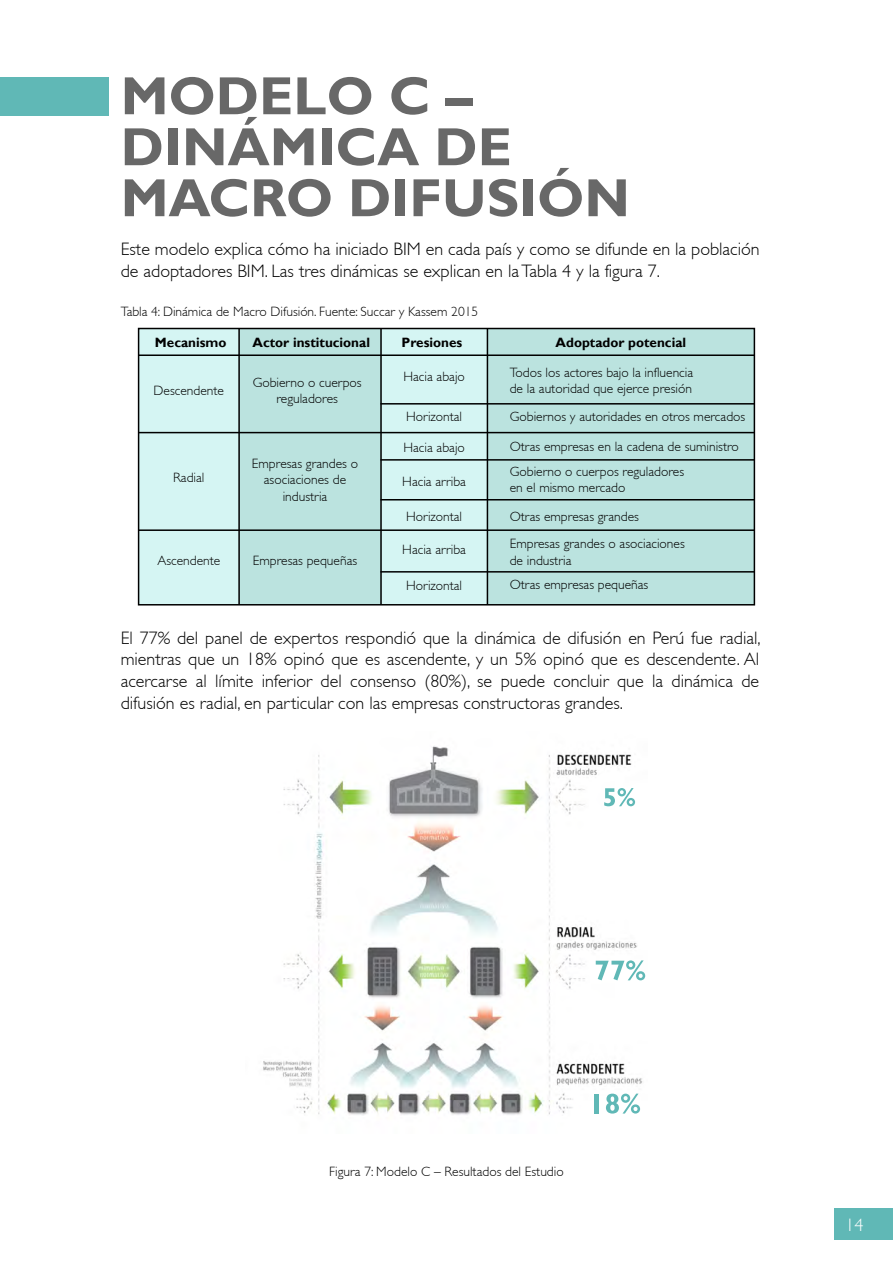
<style>
.page{position:relative;width:893px;height:1263px;background:#fff}
.page>*{position:absolute;margin:0;border:0;box-sizing:border-box;transform-origin:0 0}
.t1{font:700 54px/51px "Gill Sans";color:#686868}
.t2{font:300 18px/21.6px "Gill Sans";color:#000}
.t3{font:300 18px "Gill Sans";color:#fff}
.t4{font:300 13.5px/16.2px "Gill Sans";color:#000}
.t5{font:700 13.5px "Gill Sans";color:#000}
</style>
<div class="page">
<div style="left:139px;top:328px;width:615px;height:277px;background:#d5f5f3"></div>
<div style="left:487px;top:328px;width:267px;height:276px;background:#bbe3df"></div>
<div style="left:239px;top:328px;width:142px;height:276px;background:#bbe3df"></div>
<div style="left:0;top:77px;width:109px;height:39px;background:#60b8b6"></div>
<div style="left:138px;top:328px;width:617px;height:277px;border:2px solid #000"></div>
<hr style="left:238px;top:328px;width:2px;height:277px;background:#000">
<hr style="left:380px;top:328px;width:2px;height:277px;background:#000">
<hr style="left:487px;top:328px;width:1px;height:277px;background:#000">
<hr style="left:139px;top:354px;width:615px;height:2px;background:#000">
<hr style="left:139px;top:432px;width:615px;height:1px;background:#000">
<hr style="left:380px;top:403px;width:374px;height:2px;background:#000">
<hr style="left:380px;top:459px;width:374px;height:2px;background:#000">
<hr style="left:380px;top:499px;width:374px;height:1px;background:#000">
<hr style="left:380px;top:571px;width:374px;height:2px;background:#000">
<hr style="left:139px;top:529px;width:615px;height:2px;background:#000">
<img style="left:263px;top:746px;width:383px;height:369px">
<div style="left:834px;top:1209px;width:59px;height:31px;background:#60b8b6"></div>
<svg style="left:604px;top:788px;width:31px;height:18px"></svg>
<svg style="left:596px;top:960px;width:49px;height:20px"></svg>
<div style="left:594px;top:1094px;width:5px;height:19px;background:#60b8b6"></div>
<svg style="left:606px;top:1093px;width:34px;height:20px"></svg>
<h1 class="t1" style="left:121px;top:72px;width:511px">MODELO C –<br>DINÁMICA DE<br>MACRO DIFUSIÓN</h1>
<h2 class="t2" style="left:121px;top:238px;width:640px">Este modelo explica cómo ha iniciado BIM en cada país y como se difunde en la población de adoptadores BIM. Las tres dinámicas se explican en la Tabla 4 y la figura 7.</h2>
<p class="t4" style="left:121px;top:303px;width:359px">Tabla 4: Dinámica de Macro Difusión. Fuente: Succar y Kassem 2015</p>
<p class="t5" style="left:155px;top:334px;width:73px">Mecanismo</p>
<p class="t4" style="left:154px;top:382px;width:72px">Descendente</p>
<p class="t4" style="left:173px;top:469px;width:33px">Radial</p>
<p class="t4" style="left:157px;top:552px;width:65px">Ascendente</p>
<p class="t5" style="left:252px;top:334px;width:119px">Actor institucional</p>
<p class="t4" style="left:253px;top:375px;width:111px;text-align:center">Gobierno o cuerpos reguladores</p>
<p class="t4" style="left:403px;top:369px;width:63px">Hacia abajo</p>
<p class="t4" style="left:510px;top:364px;width:185px">Todos los actores bajo la influencia de la autoridad que ejerce presión</p>
<p class="t4" style="left:510px;top:409px;width:237px">Gobiernos y autoridades en otros mercados</p>
<p class="t4" style="left:510px;top:439px;width:231px">Otras empresas en la cadena de suministro</p>
<p class="t5" style="left:402px;top:334px;width:62px">Presiones</p>
<p class="t5" style="left:556px;top:334px;width:132px">Adoptador potencial</p>
<p class="t4" style="left:406px;top:409px;width:57px">Horizontal</p>
<p class="t4" style="left:403px;top:439px;width:63px">Hacia abajo</p>
<p class="t4" style="left:402px;top:474px;width:65px">Hacia arriba</p>
<p class="t4" style="left:252px;top:456px;width:108px;text-align:center">Empresas grandes o asociaciones de industria</p>
<p class="t4" style="left:510px;top:463px;width:176px">Gobierno o cuerpos reguladores en el mismo mercado</p>
<p class="t4" style="left:253px;top:552px;width:106px">Empresas pequeñas</p>
<p class="t4" style="left:406px;top:508px;width:57px">Horizontal</p>
<p class="t4" style="left:510px;top:508px;width:131px">Otras empresas grandes</p>
<p class="t4" style="left:402px;top:541px;width:65px">Hacia arriba</p>
<p class="t4" style="left:510px;top:536px;width:177px">Empresas grandes o asociaciones de industria</p>
<p class="t4" style="left:406px;top:577px;width:57px">Horizontal</p>
<p class="t4" style="left:510px;top:577px;width:140px">Otras empresas pequeñas</p>
<p class="t2" style="left:121px;top:627px;width:641px;text-align:justify">El 77% del panel de expertos respondió que la dinámica de difusión en Perú fue radial, mientras que un 18% opinó que es ascendente, y un 5% opinó que es descendente. Al acercarse al límite inferior del consenso (80%), se puede concluir que la dinámica de difusión es radial, en particular con las empresas constructoras grandes.</p>
<p class="t4" style="left:329px;top:1164px;width:236px">Figura 7: Modelo C – Resultados del Estudio</p>
<h2 class="t3" style="left:845px;top:1215px;width:19px">14</h2>
</div>
